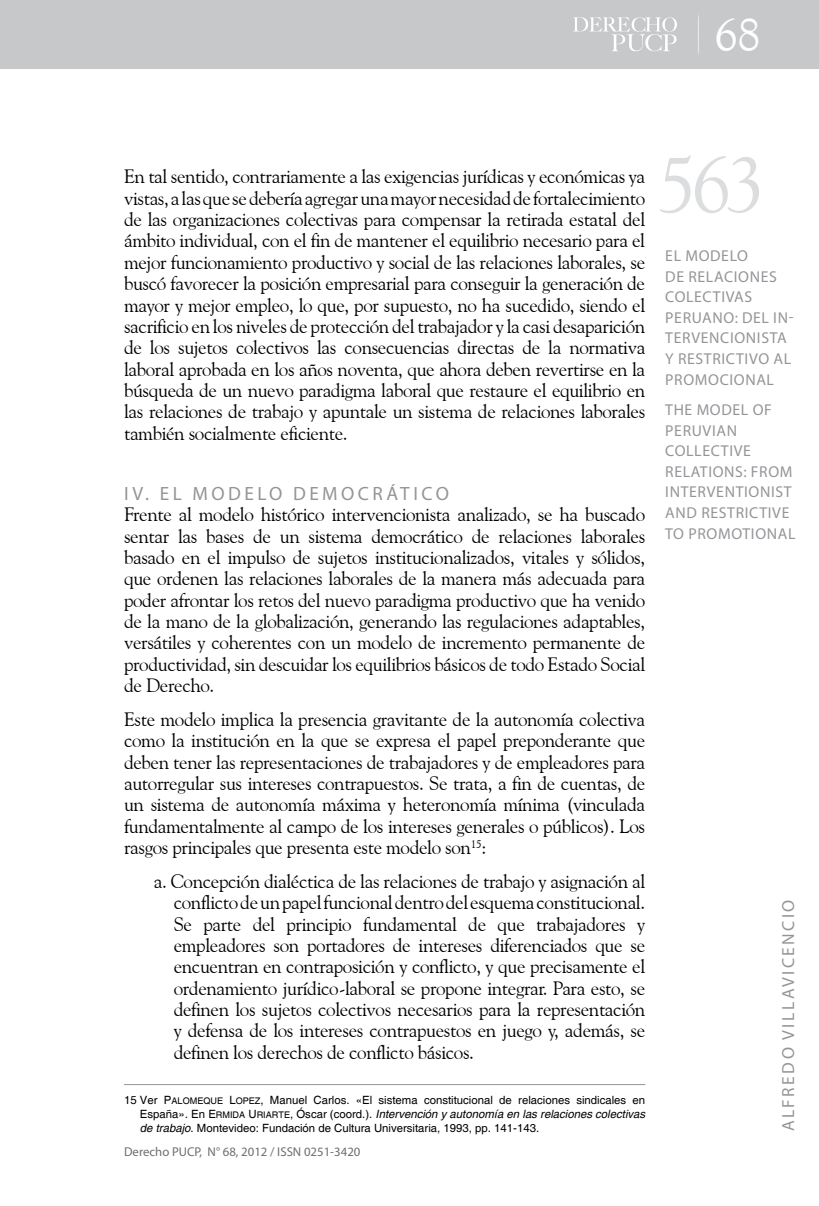
<style>
.page{position:relative;width:819px;height:1206px;background:#fff}
.page>*{position:absolute;margin:0;border:0;box-sizing:border-box;transform-origin:0 0}
.t1{font:78.75px "Goudy Old Style BT";color:#dcddde}
.t2{font:46.38px "Goudy Old Style BT";color:#fff}
.t3{font:19.25px/21.3px "Goudy Old Style BT";letter-spacing:-.02em;color:#000;text-align:justify}
.t4{font:19.25px "Myriad Pro";color:#939598}
.t5{font:17.5px "Myriad Pro";color:#939598}
.t6{font:15.75px/20.7px "Myriad Pro";letter-spacing:.04em;color:#939598}
.t7{font:12.78px "Myriad Pro";color:#6d6e71}
.t8{font:11.38px/14px "Helvetica";color:#000;text-align:justify}
.s1{font-family:"Helvetica SC800"}
.s2{font-family:"Helvetica SC800";font-size:9.1px}
.s3{font-style:italic}
</style>
<div class="page">
<div style="left:0;top:0;width:819px;height:69px;background:#c7c8ca"></div>
<svg style="left:573px;top:17px;width:104px;height:34px"></svg>
<hr style="left:124px;top:1084px;width:521px;height:1px;background:#939598">
<h2 class="t2" style="left:714px;top:6px;width:47px">68</h2>
<p class="t3" style="left:124px;top:166px;width:522px">En tal sentido, contrariamente a las exigencias jurídicas y económicas ya vistas, a las que se debería agregar una mayor necesidad de fortalecimiento de las organizaciones colectivas para compensar la retirada estatal del ámbito individual, con el fin de mantener el equilibrio necesario para el mejor funcionamiento productivo y social de las relaciones laborales, se buscó favorecer la posición empresarial para conseguir la generación de mayor y mejor empleo, lo que, por supuesto, no ha sucedido, siendo el sacrificio en los niveles de protección del trabajador y la casi desaparición de los sujetos colectivos las consecuencias directas de la normativa laboral aprobada en los años noventa, que ahora deben revertirse en la búsqueda de un nuevo paradigma laboral que restaure el equilibrio en las relaciones de trabajo y apuntale un sistema de relaciones laborales también socialmente eficiente.</p>
<p class="t4" style="left:124px;top:481px;width:84px">IV.EL MODELO</p>
<p class="t4" style="left:293px;top:481px;width:16px">DEMO</p>
<p class="t4" style="left:358px;top:481px;width:91px">CRÁTI CO</p>
<p class="t3" style="left:124px;top:503px;width:522px">Frente al modelo histórico intervencionista analizado, se ha buscado sentar las bases de un sistema democrático de relaciones laborales basado en el impulso de sujetos institucionalizados, vitales y sólidos, que ordenen las relaciones laborales de la manera más adecuada para poder afrontar los retos del nuevo paradigma productivo que ha venido de la mano de la globalización, generando las regulaciones adaptables, versátiles y coherentes con un modelo de incremento permanente de productividad, sin descuidar los equilibrios básicos de todo Estado Social de Derecho.</p>
<p class="t3" style="left:124px;top:708px;width:522px">Este modelo implica la presencia gravitante de la autonomía colectiva como la institución en la que se expresa el papel preponderante que deben tener las representaciones de trabajadores y de empleadores para autorregular sus intereses contrapuestos. Se trata, a fin de cuentas, de un sistema de autonomía máxima y heteronomía mínima (vinculada fundamentalmente al campo de los intereses generales o públicos). Los rasgos principales que presenta este modelo son<sup>15</sup>:</p>
<p class="t3" style="left:174px;top:870px;width:473px;text-indent:-20px">a. Concepción dialéctica de las relaciones de trabajo y asignación al conflicto de un papel funcional dentro del esquema constitucional.<br>Se parte del principio fundamental de que trabajadores y empleadores son portadores de intereses diferenciados que se encuentran en contraposición y conflicto, y que precisamente el ordenamiento jurídico-laboral se propone integrar. Para esto, se definen los sujetos colectivos necesarios para la representación y defensa de los intereses contrapuestos en juego y, además, se definen los derechos de conflicto básicos.</p>
<p class="t8" style="left:140px;top:1092px;width:506px;text-indent:-16px">15 Ver <span class="s1">P</span><span class="s2">ALOMEQUE</span> <span class="s1">L</span><span class="s2">OPEZ</span>, Manuel Carlos. «El sistema constitucional de relaciones sindicales en España»<span class="s3">.</span> En <span class="s1">E</span> <span class="s2">RMIDA</span> <span class="s1">U</span> <span class="s2">RIARTE</span>, Óscar (coord.). <span class="s3">Intervención y autonomía en las relaciones colectivas de trabajo</span>. Montevideo: Fundación de Cultura Universitaria, 1993, pp. 141-143.</p>
<p class="t7" style="left:124px;top:1144px;width:160px">DERECHO PUCP, N° 68, 2012 / ISSN</p>
<p class="t7" style="left:304px;top:1144px;width:58px">0251-3420</p>
<h1 class="t1" style="left:657px;top:136px;width:109px">563</h1>
<p class="t6" style="left:665px;top:245px;width:130px">EL MODELO<br>DE RELACIONES<br>COLECTIVAS<br>PERUANO: DEL IN-<br>TERVENCIONISTA<br>Y RESTRICTIVO AL<br>PROMOCIONAL</p>
<p class="t6" style="left:665px;top:399px;width:132px">TH E MODEL OF<br>PERUVIAN<br>COLLECTIVE<br>RELATIONS: FROM<br>INTERVENTIONIST<br>AND RESTRICTIVE<br>TO PROMOTIONAL</p>
<p class="t5" style="left:777px;top:1131px;width:231px;rotate:-90deg">ALFREDO VILLAVICENCIO</p>
</div>
